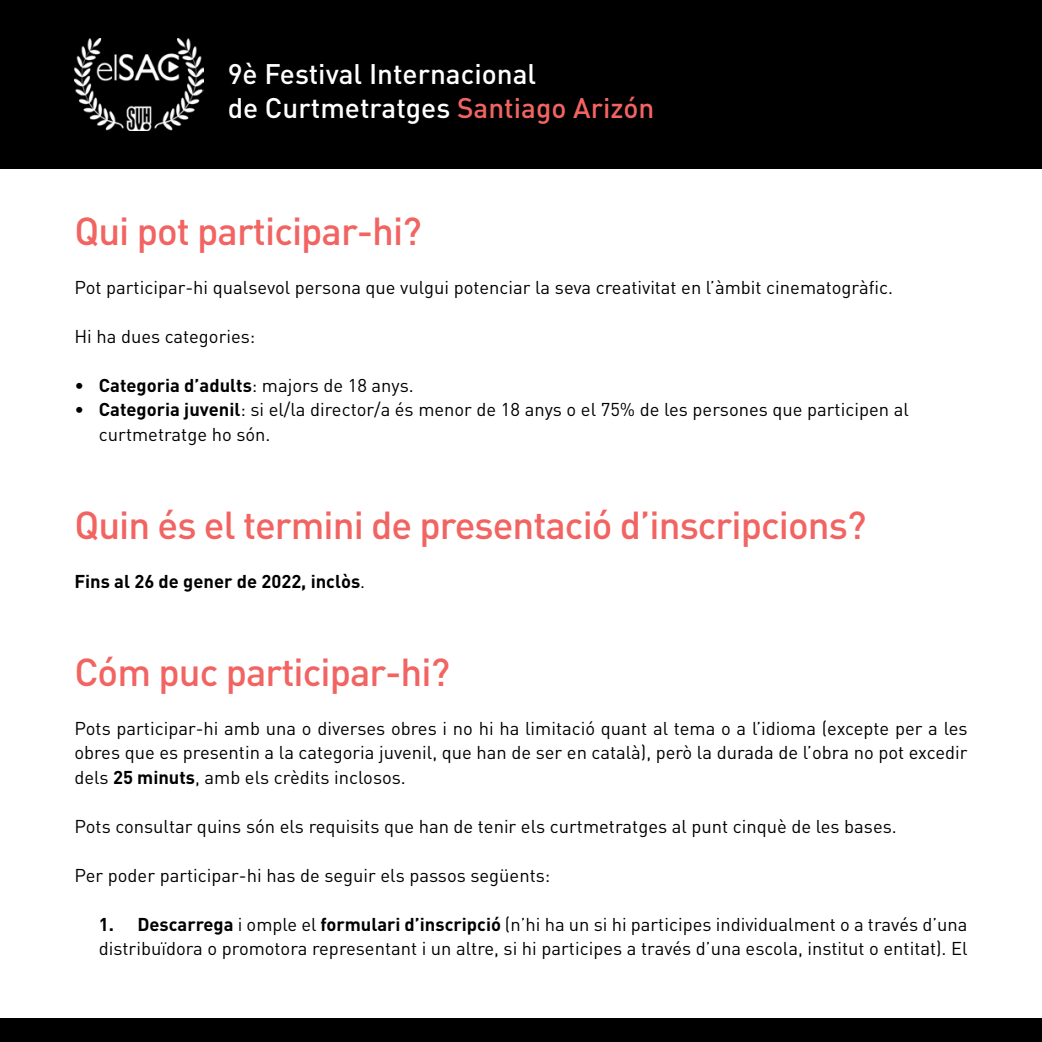
<style>
.page{position:relative;width:1042px;height:1042px;background:#fff}
.page>*{position:absolute;margin:0;border:0;box-sizing:border-box;transform-origin:0 0}
.t1{font:500 38.5px "DIN Pro";letter-spacing:-.025em;color:#f16462}
.t2{font:500 28px/33.6px "DIN Pro";color:#fff}
.t3{font:18.38px/24.5px "DIN";color:#000}
.t4{font:700 18.38px "DIN";color:#000}
.s1{color:#f16462}
.s2{font-weight:700}
.s3{font-weight:400}
</style>
<div class="page">
<div style="left:0;top:0;width:1042px;height:168px;background:#000"></div>
<img style="left:74px;top:38px;width:130px;height:92px">
<div style="left:0;top:1019px;width:1042px;height:23px;background:#000"></div>
<h2 class="t2" style="left:228px;top:54px;width:428px">9è Festival Internacional<br>de Curtmetratges <span class="s1">Santiago Arizón</span></h2>
<h1 class="t1" style="left:74px;top:199px;width:349px">Qui pot participar-hi?</h1>
<p class="t3" style="left:74px;top:274px;width:820px">Pot participar-hi qualsevol persona que vulgui potenciar la seva creativitat en l’àmbit cinematogràfic.</p>
<p class="t3" style="left:74px;top:323px;width:182px">Hi ha dues categories:</p>
<p class="t3" style="left:74px;top:372px;width:341px">• <span class="s2">Categoria d’adults</span>: majors de 18 anys.</p>
<p class="t3" style="left:99px;top:397px;width:811px;text-indent:-24px">• <span class="s2">Categoria juvenil</span>: si el/la director/a és menor de 18 anys o el 75% de les persones que participen al curtmetratge ho són.</p>
<h1 class="t1" style="left:74px;top:493px;width:793px">Quin és el termini de presentació d’inscripcions?</h1>
<p class="t4" style="left:74px;top:569px;width:292px">Fins al 26 de gener de 2022, inclòs<span class="s3">.</span></p>
<h1 class="t1" style="left:74px;top:640px;width:377px">Cóm puc participar-hi?</h1>
<p class="t3" style="left:74px;top:715px;width:894px;text-align:justify">Pots participar-hi amb una o diverses obres i no hi ha limitació quant al tema o a l’idioma (excepte per a les obres que es presentin a la categoria juvenil, que han de ser en català), però la durada de l’obra no pot excedir dels <span class="s2">25 minuts</span>, amb els crèdits inclosos.</p>
<p class="t3" style="left:74px;top:813px;width:824px">Pots consultar quins són els requisits que han de tenir els curtmetratges al punt cinquè de les bases.</p>
<p class="t3" style="left:74px;top:862px;width:477px">Per poder participar-hi has de seguir els passos següents:</p>
<p class="t3" style="left:99px;top:911px;width:870px"><span class="s2">1. Descarrega</span> i omple el <span class="s2">formulari d’inscripció</span> (n’hi ha un si hi participes individualment o a través d’una distribuïdora o promotora representant i un altre, si hi participes a través d’una escola, institut o entitat). El</p>
</div>
